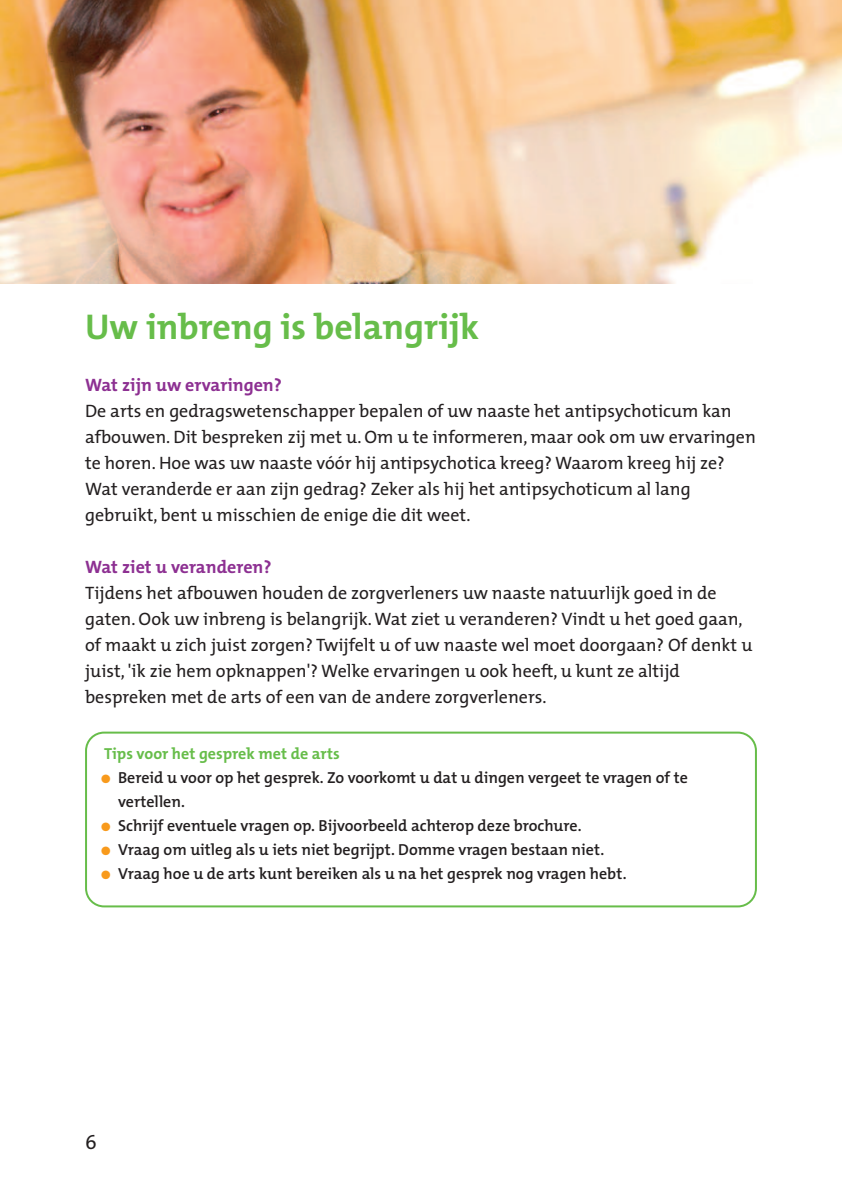
<style>
.page{position:relative;width:842px;height:1191px;background:#fff}
.page>*{position:absolute;margin:0;border:0;box-sizing:border-box;transform-origin:0 0}
.t1{font:700 36px "The Mix B7";color:#67bd4a}
.t2{font:20px "The Mix";color:#231f20}
.t3{font:18px/26px "The Mix";color:#231f20}
.t4{font:700 18px "The Mix B7";color:#8d3092}
.t5{font:600 16px/24px "The Mix B6";color:#231f20}
.t6{font:700 16px "The Mix B7";color:#67bd4a}
.s1{color:#f89a1c}
</style>
<div class="page">
<img style="left:0;top:0;width:842px;height:283px">
<svg style="left:85px;top:731px;width:672px;height:176px"></svg>
<h1 class="t1" style="left:85px;top:307px;width:396px">Uw inbreng is belangrijk</h1>
<p class="t4" style="left:85px;top:375px;width:198px">Wat zijn uw ervaringen?</p>
<p class="t3" style="left:85px;top:400px;width:672px">De arts en gedragswetenschapper bepalen of uw naaste het antipsychoticum kan afbouwen. Dit bespreken zij met u. Om u te informeren, maar ook om uw ervaringen te horen. Hoe was uw naaste vóór hij antipsychotica kreeg? Waarom kreeg hij ze?<br>Wat veranderde er aan zijn gedrag? Zeker als hij het antipsychoticum al lang gebruikt, bent u misschien de enige die dit weet.</p>
<p class="t4" style="left:85px;top:557px;width:188px">Wat ziet u veranderen?</p>
<p class="t3" style="left:85px;top:582px;width:669px">Tijdens het afbouwen houden de zorgverleners uw naaste natuurlijk goed in de gaten. Ook uw inbreng is belangrijk.Wat ziet u veranderen? Vindt u het goed gaan, of maakt u zich juist zorgen? Twijfelt u of uw naaste wel moet doorgaan? Of denkt u juist, 'ik zie hem opknappen'? Welke ervaringen u ook heeft, u kunt ze altijd bespreken met de arts of een van de andere zorgverleners.</p>
<p class="t6" style="left:104px;top:745px;width:237px">Tips voor het gesprek met de arts</p>
<p class="t5" style="left:118px;top:766px;width:571px;text-indent:-17px"><span class="s1">●</span> Bereid u voor op het gesprek. Zo voorkomt u dat u dingen vergeet te vragen of te vertellen.</p>
<p class="t5" style="left:101px;top:814px;width:482px"><span class="s1">●</span> Schrijf eventuele vragen op. Bijvoorbeeld achterop deze brochure.</p>
<p class="t5" style="left:101px;top:838px;width:505px"><span class="s1">●</span> Vraag om uitleg als u iets niet begrijpt. Domme vragen bestaan niet.</p>
<p class="t5" style="left:101px;top:862px;width:527px"><span class="s1">●</span> Vraag hoe u de arts kunt bereiken als u na het gesprek nog vragen hebt.</p>
<p class="t2" style="left:85px;top:1135px;width:13px">6</p>
</div>
